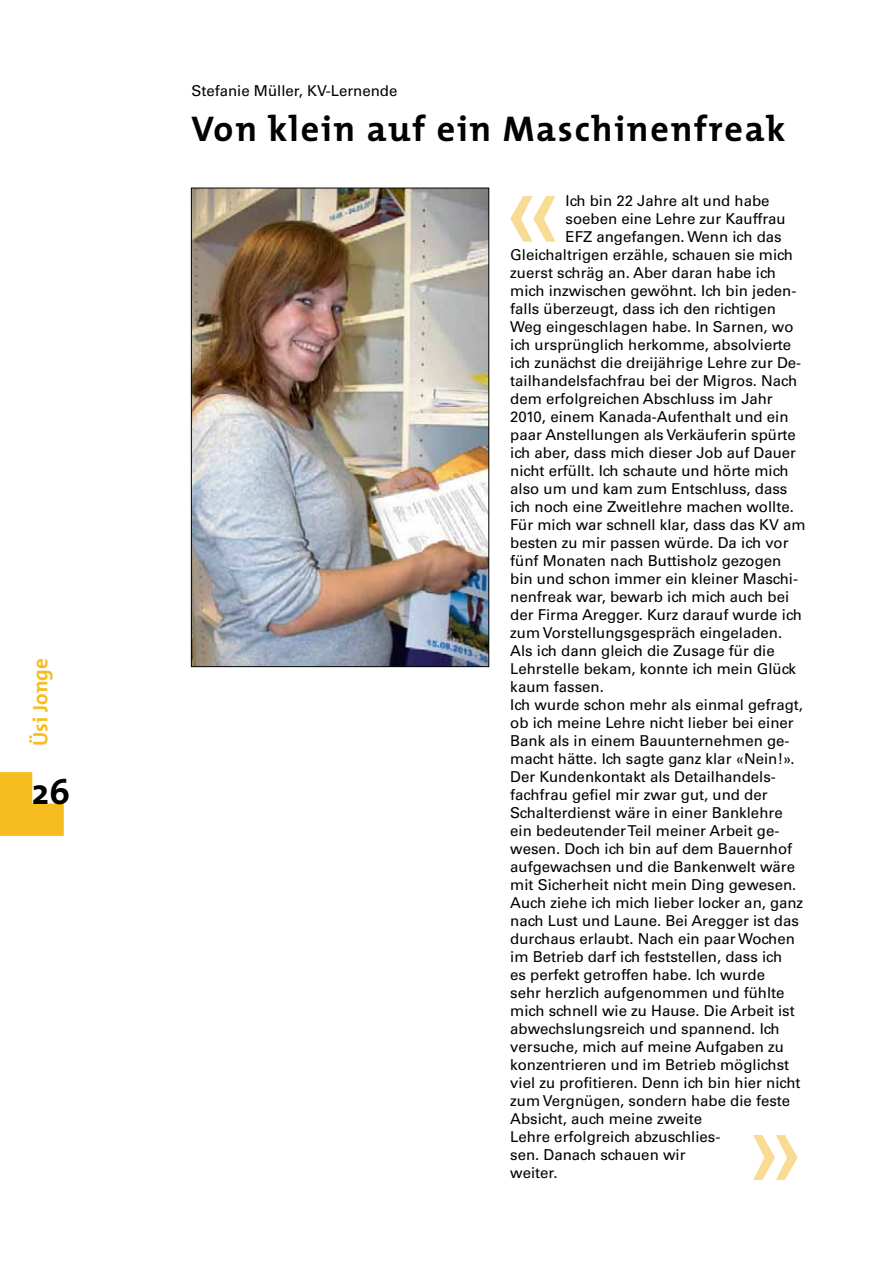
<style>
.page{position:relative;width:893px;height:1263px;background:#fff}
.page>*{position:absolute;margin:0;border:0;box-sizing:border-box;transform-origin:0 0}
.t1{font:116.7px "Univers";color:#f9dc94}
.t2{font:115.5px "Univers";color:#f9dc94}
.t3{font:700 36px "The Mix";letter-spacing:.05em;color:#000300}
.t4{font:700 21px "The Mix";color:#f7bd20}
.t5{font:15px "Univers";color:#000300}
</style>
<div class="page">
<svg style="left:0;top:772px;width:64px;height:64px"></svg>
<img style="left:193px;top:190px;width:294px;height:475px">
<div style="left:191px;top:188px;width:298px;height:479px;border:1px solid #000303"></div>
<h3 class="t4" style="left:30px;top:746px;width:89px;rotate:-90deg">Üsi Jonge</h3>
<h3 class="t3" style="left:32px;top:774px;width:40px">26</h3>
<p class="t5" style="left:191px;top:85px;width:208px">Stefanie Müller, KV-Lernende</p>
<h3 class="t3" style="left:191px;top:112px;width:596px">Von klein auf ein Maschinenfreak</h3>
<h1 class="t1" style="left:501px;top:164px;width:66px">«</h1>
<p class="t5" style="left:565px;top:195px;width:206px">Ich bin 22 Jahre alt und habe</p>
<p class="t5" style="left:565px;top:213px;width:222px">soeben eine Lehre zur Kauffrau</p>
<p class="t5" style="left:565px;top:231px;width:218px">EFZ angefangen. Wenn ich das</p>
<p class="t5" style="left:510px;top:249px;width:284px">Gleichaltrigen erzähle, schauen sie mich</p>
<p class="t5" style="left:510px;top:267px;width:267px">zuerst schräg an. Aber daran habe ich</p>
<p class="t5" style="left:510px;top:285px;width:288px">mich inzwischen gewöhnt. Ich bin jeden-</p>
<p class="t5" style="left:510px;top:303px;width:267px">falls überzeugt, dass ich den richtigen</p>
<p class="t5" style="left:510px;top:321px;width:285px">Weg eingeschlagen habe. In Sarnen, wo</p>
<p class="t5" style="left:510px;top:339px;width:282px">ich ursprünglich herkomme, absolvierte</p>
<p class="t5" style="left:510px;top:357px;width:292px">ich zunächst die dreijährige Lehre zur De-</p>
<p class="t5" style="left:510px;top:375px;width:288px">tailhandelsfachfrau bei der Migros. Nach</p>
<p class="t5" style="left:510px;top:393px;width:264px">dem erfolgreichen Abschluss im Jahr</p>
<p class="t5" style="left:510px;top:411px;width:280px">2010, einem Kanada-Aufenthalt und ein</p>
<p class="t5" style="left:510px;top:429px;width:287px">paar Anstellungen als Verkäuferin spürte</p>
<p class="t5" style="left:510px;top:447px;width:287px">ich aber, dass mich dieser Job auf Dauer</p>
<p class="t5" style="left:510px;top:465px;width:280px">nicht erfüllt. Ich schaute und hörte mich</p>
<p class="t5" style="left:510px;top:483px;width:279px">also um und kam zum Entschluss, dass</p>
<p class="t5" style="left:510px;top:501px;width:285px">ich noch eine Zweitlehre machen wollte.</p>
<p class="t5" style="left:510px;top:519px;width:297px">Für mich war schnell klar, dass das KV am</p>
<p class="t5" style="left:510px;top:537px;width:280px">besten zu mir passen würde. Da ich vor</p>
<p class="t5" style="left:510px;top:555px;width:273px">fünf Monaten nach Buttisholz gezogen</p>
<p class="t5" style="left:510px;top:573px;width:289px">bin und schon immer ein kleiner Maschi-</p>
<p class="t5" style="left:510px;top:591px;width:280px">nenfreak war, bewarb ich mich auch bei</p>
<p class="t5" style="left:510px;top:609px;width:293px">der Firma Aregger. Kurz darauf wurde ich</p>
<p class="t5" style="left:510px;top:627px;width:273px">zum Vorstellungsgespräch eingeladen.</p>
<p class="t5" style="left:510px;top:645px;width:266px">Als ich dann gleich die Zusage für die</p>
<p class="t5" style="left:510px;top:663px;width:287px">Lehrstelle bekam, konnte ich mein Glück</p>
<p class="t5" style="left:510px;top:681px;width:95px">kaum fassen.</p>
<p class="t5" style="left:510px;top:699px;width:294px">Ich wurde schon mehr als einmal gefragt,</p>
<p class="t5" style="left:510px;top:717px;width:285px">ob ich meine Lehre nicht lieber bei einer</p>
<p class="t5" style="left:510px;top:735px;width:281px">Bank als in einem Bauunternehmen ge-</p>
<p class="t5" style="left:510px;top:753px;width:286px">macht hätte. Ich sagte ganz klar «Nein!».</p>
<p class="t5" style="left:510px;top:771px;width:267px">Der Kundenkontakt als Detailhandels-</p>
<p class="t5" style="left:510px;top:789px;width:259px">fachfrau gefiel mir zwar gut, und der</p>
<p class="t5" style="left:510px;top:807px;width:274px">Schalterdienst wäre in einer Banklehre</p>
<p class="t5" style="left:510px;top:825px;width:271px">ein bedeutender Teil meiner Arbeit ge-</p>
<p class="t5" style="left:510px;top:843px;width:283px">wesen. Doch ich bin auf dem Bauernhof</p>
<p class="t5" style="left:510px;top:861px;width:286px">aufgewachsen und die Bankenwelt wäre</p>
<p class="t5" style="left:510px;top:879px;width:288px">mit Sicherheit nicht mein Ding gewesen.</p>
<p class="t5" style="left:510px;top:897px;width:294px">Auch ziehe ich mich lieber locker an, ganz</p>
<p class="t5" style="left:510px;top:915px;width:290px">nach Lust und Laune. Bei Aregger ist das</p>
<p class="t5" style="left:510px;top:933px;width:286px">durchaus erlaubt. Nach ein paar Wochen</p>
<p class="t5" style="left:510px;top:951px;width:273px">im Betrieb darf ich feststellen, dass ich</p>
<p class="t5" style="left:510px;top:969px;width:256px">es perfekt getroffen habe. Ich wurde</p>
<p class="t5" style="left:510px;top:987px;width:276px">sehr herzlich aufgenommen und fühlte</p>
<p class="t5" style="left:510px;top:1005px;width:286px">mich schnell wie zu Hause. Die Arbeit ist</p>
<p class="t5" style="left:510px;top:1023px;width:271px">abwechslungsreich und spannend. Ich</p>
<p class="t5" style="left:510px;top:1041px;width:275px">versuche, mich auf meine Aufgaben zu</p>
<p class="t5" style="left:510px;top:1059px;width:280px">konzentrieren und im Betrieb möglichst</p>
<p class="t5" style="left:510px;top:1077px;width:292px">viel zu profitieren. Denn ich bin hier nicht</p>
<p class="t5" style="left:510px;top:1095px;width:281px">zum Vergnügen, sondern habe die feste</p>
<p class="t5" style="left:510px;top:1113px;width:193px">Absicht, auch meine zweite</p>
<p class="t5" style="left:510px;top:1131px;width:212px">Lehre erfolgreich abzuschlies-</p>
<p class="t5" style="left:510px;top:1149px;width:177px">sen. Danach schauen wir</p>
<p class="t5" style="left:510px;top:1167px;width:49px">weiter.</p>
<h2 class="t2" style="left:744px;top:1103px;width:66px">»</h2>
</div>
